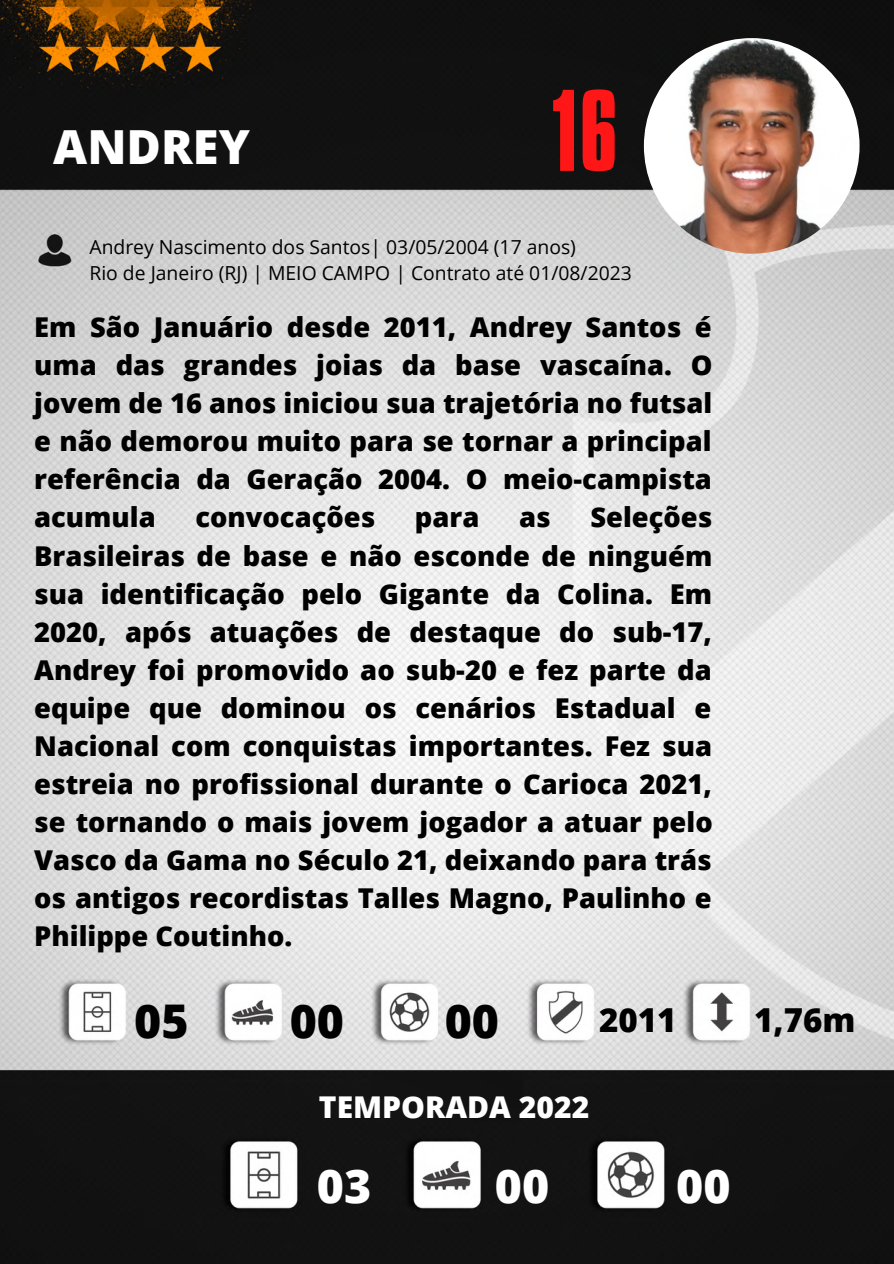
<style>
.page{position:relative;width:894px;height:1264px;background:#fff}
.page>*{position:absolute;margin:0;border:0;box-sizing:border-box;transform-origin:0 0}
.t1{font:99.75px "Aka Acid GR Compacta";color:#ff1616}
.t2{font:800 46.95px "Open Sans";color:#fff}
.t3{font:800 46.5px "Open Sans";color:#fff}
.t4{font:800 46.5px "Open Sans";color:#000}
.t5{font:800 33px "Open Sans";color:#000}
.t6{font:800 30px "Open Sans";color:#fff}
.t7{font:800 27.3px/38.1px "Open Sans";color:#000;text-align:justify}
.t8{font:19.35px/26.1px "Open Sans";color:#000}
</style>
<div class="page">
<img style="left:0;top:0;width:893px;height:1263px">
<div style="left:372px;top:1072px;width:150px;height:49px;background:#121212"></div>
<img style="left:643px;top:38px;width:216px;height:216px;border-radius:50%">
<h2 class="t2" style="left:53px;top:114px;width:198px">ANDREY</h2>
<h1 class="t1" style="left:552px;top:92px;width:67px">16</h1>
<p class="t8" style="left:89px;top:233px;width:544px">Andrey Nascimento dos Santos| 03/05/2004 (17 anos)<br>Rio de Janeiro (RJ) | MEIO CAMPO | Contrato até 01/08/2023</p>
<p class="t7" style="left:34px;top:307px;width:679px">Em São Januário desde 2011, Andrey Santos é uma das grandes joias da base vascaína. O jovem de 16 anos iniciou sua trajetória no futsal e não demorou muito para se tornar a principal referência da Geração 2004. O meio-campista acumula</p>
<p class="t7" style="left:34px;top:498px;width:679px;text-indent:556px">Seleções Brasileiras de base e não esconde de ninguém sua identificação pelo Gigante da Colina. Em 2020, após atuações de destaque do sub-17, Andrey foi promovido ao sub-20 e fez parte da equipe que dominou os cenários Estadual e Nacional com conquistas importantes. Fez sua estreia no profissional durante o Carioca 2021, se tornando o mais jovem jogador a atuar pelo Vasco da Gama no Século 21, deixando para trás os antigos recordistas Talles Magno, Paulinho e Philippe Coutinho.</p>
<p class="t7" style="left:195px;top:498px;width:181px">convocações</p>
<p class="t7" style="left:415px;top:498px;width:66px">para</p>
<p class="t7" style="left:519px;top:498px;width:33px">as</p>
<h3 class="t4" style="left:134px;top:988px;width:56px">05</h3>
<h3 class="t4" style="left:289px;top:988px;width:56px">00</h3>
<h3 class="t4" style="left:444px;top:988px;width:56px">00</h3>
<p class="t5" style="left:599px;top:997px;width:79px">2011</p>
<p class="t5" style="left:754px;top:997px;width:103px">1,76m</p>
<p class="t6" style="left:319px;top:1085px;width:272px">TEMPORADA 2022</p>
<h3 class="t3" style="left:317px;top:1153px;width:56px">03</h3>
<h3 class="t3" style="left:495px;top:1153px;width:56px">00</h3>
<h3 class="t3" style="left:676px;top:1153px;width:56px">00</h3>
</div>
